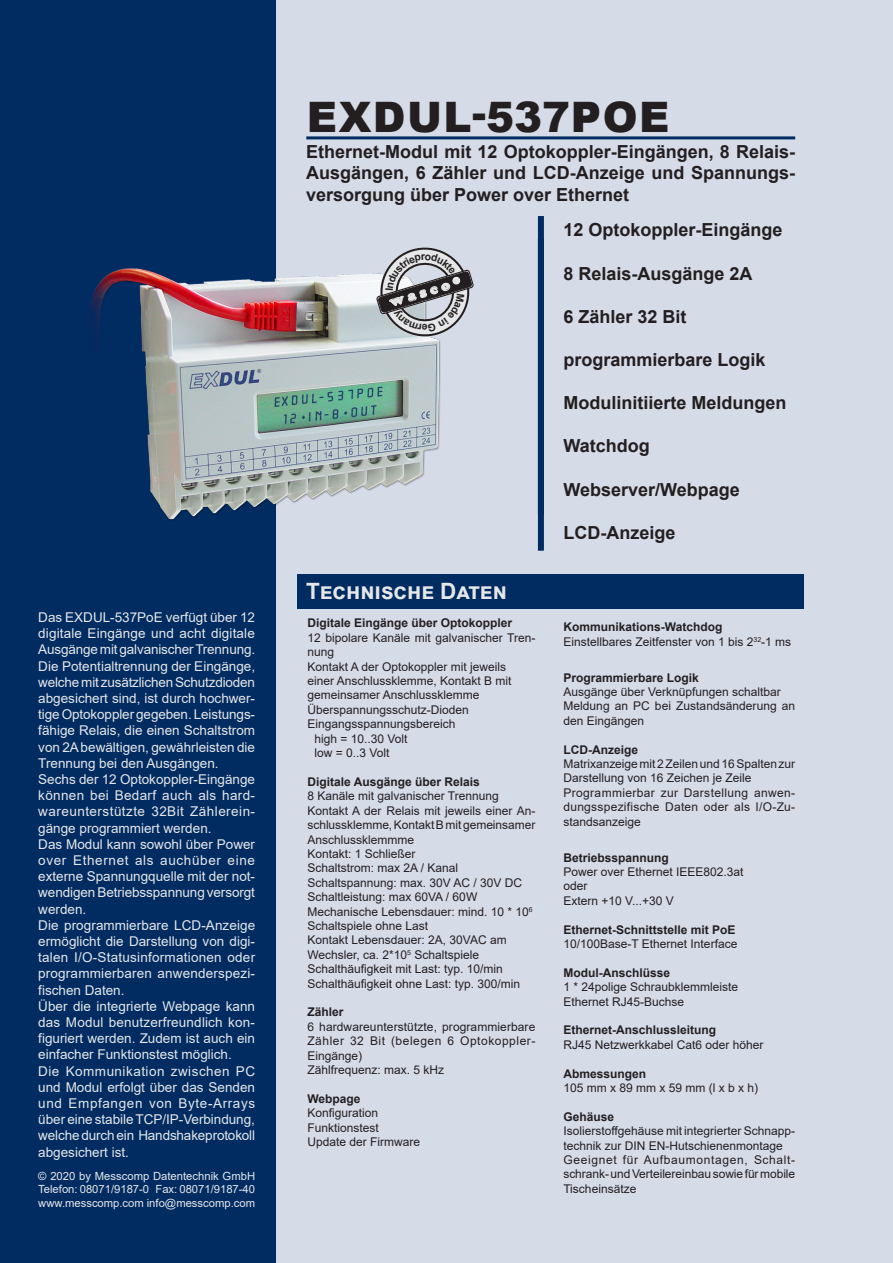
<style>
.page{position:relative;width:893px;height:1263px;background:#002c62}
.page>*{position:absolute;margin:0;border:0;box-sizing:border-box;transform-origin:0 0}
.arial_black_28_regul{font:900 42px "Arial";letter-spacing:.035em;color:#231f20}
.arial_15_bold_absatz{font:700 22.5px "Arial";color:#e6e7e9}
.arial_12_bold_kurzbe{font:700 18px/21.6px "Arial";color:#231f20;text-align:justify}
.arial_12_bold_auflis{font:700 18px "Arial";color:#231f20}
.t1{font:13.65px "Cupertino Plain";color:#e6e7e9}
.arial_09_regular_pro{font:13.5px/16.2px "Arial";color:#e6e7e9;text-align:justify}
.arial_08_regular_tec{font:12px/14.4px "Arial";color:#231f20}
.arial_08_regular_tec-2{font:700 12px "Arial";color:#231f20}
.arial_075_regular{font:11.25px/13.5px "Arial";color:#e6e7e9}
.t2{font:700 10.35px "Arial";color:#231f20}
</style>
<div class="page">
<div style="left:276px;top:0;width:617px;height:1263px;background:#d6dbe8"></div>
<hr style="left:306px;top:136px;width:489px;height:3px;background:#002c62">
<div style="left:298px;top:574px;width:506px;height:34px;background:#002c62"></div>
<img style="left:90px;top:268px;width:384px;height:253px">
<div style="left:538px;top:216px;width:6px;height:335px;background:#002c62"></div>
<svg style="left:375px;top:247px;width:98px;height:93px"></svg>
<p class="arial_09_regular_pro" style="left:38px;top:609px;width:218px">Das EXDUL-537PoE verfügt über 12 digitale Eingänge und acht digitale Ausgänge mit galvanischer Trennung.<br>Die Potentialtrennung der Eingänge, welche mit zusätzlichen Schutzdioden abgesichert sind, ist durch hochwer&shy;tige Optokoppler gegeben. Leistungs&shy;fähige Relais, die einen Schaltstrom von 2A bewältigen, gewährleisten die Trennung bei den Ausgängen.</p>
<p class="arial_09_regular_pro" style="left:38px;top:771px;width:218px">Sechs der 12 Optokoppler-Eingänge können bei Bedarf auch als hard&shy;wareunterstützte 32Bit Zählerein&shy;gänge programmiert werden.</p>
<p class="arial_09_regular_pro" style="left:38px;top:836px;width:218px">Das Modul kann sowohl über Power over Ethernet als auchüber eine externe Spannungquelle mit der not&shy;wendigen Betriebsspannung versorgt werden.</p>
<p class="arial_09_regular_pro" style="left:38px;top:917px;width:218px">Die programmierbare LCD-Anzeige ermöglicht die Darstellung von digi&shy;talen I/O-Statusinformationen oder programmierbaren anwenderspezi&shy;fischen Daten.</p>
<p class="arial_09_regular_pro" style="left:38px;top:998px;width:218px">Über die integrierte Webpage kann das Modul benutzerfreundlich kon&shy;figuriert werden. Zudem ist auch ein einfacher Funktionstest möglich.</p>
<p class="arial_09_regular_pro" style="left:38px;top:1063px;width:218px">Die Kommunikation zwischen PC und Modul erfolgt über das Senden und Empfangen von Byte-Arrays über eine stabile TCP/IP-Verbindung, welche durch ein Handshakeprotokoll abgesichert ist.</p>
<p class="arial_075_regular" style="left:38px;top:1169px;width:218px">© 2020 by Messcomp Datentechnik GmbH<br>Telefon: 08071/9187-0 Fax: 08071/9187-40</p>
<p class="arial_075_regular" style="left:38px;top:1196px;width:218px">www.messcomp.com info@messcomp.com</p>
<p class="arial_black_28_regul" style="left:307px;top:87px;width:364px">EXDUL-537PoE</p>
<p class="arial_12_bold_kurzbe" style="left:306px;top:141px;width:490px">Ethernet-Modul mit 12 Optokoppler-Eingängen, 8 Relais-Ausgängen, 6 Zähler und LCD-Anzeige und Spannungs&shy;versorgung über Power over Ethernet</p>
<p class="arial_12_bold_auflis" style="left:563px;top:217px;width:221px">12 Optokoppler-Eingänge</p>
<p class="arial_12_bold_kurzbe" style="left:563px;top:263px;width:191px">8 Relais-Ausgänge 2A</p>
<p class="arial_12_bold_kurzbe" style="left:563px;top:306px;width:125px">6 Zähler 32 Bit</p>
<p class="arial_12_bold_kurzbe" style="left:563px;top:349px;width:204px">programmierbare Logik</p>
<p class="arial_12_bold_kurzbe" style="left:563px;top:392px;width:225px">Modulinitiierte Meldungen</p>
<p class="arial_12_bold_kurzbe" style="left:563px;top:436px;width:88px">Watchdog</p>
<p class="arial_12_bold_kurzbe" style="left:563px;top:479px;width:178px">Webserver/Webpage</p>
<p class="arial_12_bold_kurzbe" style="left:563px;top:522px;width:113px">LCD-Anzeige</p>
<p class="t1" style="left:388px;top:294px;width:75px;rotate:-17deg">wasco <sup>®</sup></p>
<p class="t2" style="left:428px;top:335px;width:7px;rotate:-180deg">e</p>
<p class="arial_15_bold_absatz" style="left:306px;top:575px;width:202px">Technische Daten</p>
<p class="arial_08_regular_tec-2" style="left:307px;top:615px;width:206px">Digitale Eingänge über Optokoppler</p>
<p class="arial_08_regular_tec" style="left:307px;top:630px;width:229px">12 bipolare Kanäle mit galvanischer Tren&shy;nung</p>
<p class="arial_08_regular_tec" style="left:307px;top:659px;width:206px">Kontakt A der Optokoppler mit jeweils einer Anschlussklemme, Kontakt B mit gemeinsamer Anschlussklemme</p>
<p class="arial_08_regular_tec" style="left:307px;top:702px;width:163px">Überspannungsschutz-Dioden</p>
<p class="arial_08_regular_tec" style="left:307px;top:717px;width:150px">Eingangsspannungsbereich</p>
<p class="arial_08_regular_tec" style="left:314px;top:731px;width:95px">high = 10..30 Volt</p>
<p class="arial_08_regular_tec" style="left:314px;top:746px;width:77px">low = 0..3 Volt</p>
<p class="arial_08_regular_tec-2" style="left:307px;top:773px;width:174px">Digitale Ausgänge über Relais</p>
<p class="arial_08_regular_tec" style="left:307px;top:789px;width:193px">8 Kanäle mit galvanischer Trennung</p>
<p class="arial_08_regular_tec" style="left:307px;top:803px;width:229px;text-align:justify">Kontakt A der Relais mit jeweils einer An&shy;schlussklemme, Kontakt B mit gemeinsamer Anschlussklemmme</p>
<p class="arial_08_regular_tec" style="left:307px;top:846px;width:110px">Kontakt: 1 Schließer</p>
<p class="arial_08_regular_tec" style="left:307px;top:861px;width:152px">Schaltstrom: max 2A / Kanal</p>
<p class="arial_08_regular_tec" style="left:307px;top:875px;width:216px">Schaltspannung: max. 30V AC / 30V DC</p>
<p class="arial_08_regular_tec" style="left:307px;top:890px;width:227px">Schaltleistung: max 60VA / 60W<br>Mechanische Lebensdauer: mind. 10 * 10<sup>6<br></sup>Schaltspiele ohne Last</p>
<p class="arial_08_regular_tec" style="left:307px;top:933px;width:201px">Kontakt Lebensdauer: 2A, 30VAC am<br>Wechsler, ca. 2*10<sup>5</sup> Schaltspiele</p>
<p class="arial_08_regular_tec" style="left:307px;top:962px;width:197px">Schalthäufigkeit mit Last: typ. 10/min</p>
<p class="arial_08_regular_tec" style="left:307px;top:976px;width:214px">Schalthäufigkeit ohne Last: typ. 300/min</p>
<p class="arial_08_regular_tec-2" style="left:307px;top:1004px;width:38px">Zähler</p>
<p class="arial_08_regular_tec" style="left:307px;top:1019px;width:229px;text-align:justify">6 hardwareunterstützte, programmierbare Zähler 32 Bit (belegen 6 Optokoppler-Eingänge)</p>
<p class="arial_08_regular_tec" style="left:307px;top:1062px;width:138px">Zählfrequenz: max. 5 kHz</p>
<p class="arial_08_regular_tec-2" style="left:307px;top:1090px;width:55px">Webpage</p>
<p class="arial_08_regular_tec" style="left:307px;top:1106px;width:72px">Konfiguration</p>
<p class="arial_08_regular_tec" style="left:307px;top:1120px;width:73px">Funktionstest</p>
<p class="arial_08_regular_tec" style="left:307px;top:1134px;width:114px">Update der Firmware</p>
<p class="arial_08_regular_tec-2" style="left:563px;top:618px;width:160px">Kommunikations-Watchdog</p>
<p class="arial_08_regular_tec" style="left:563px;top:634px;width:229px">Einstellbares Zeitfenster von 1 bis 2<sup>32</sup>-1 ms</p>
<p class="arial_08_regular_tec-2" style="left:563px;top:669px;width:137px">Programmierbare Logik</p>
<p class="arial_08_regular_tec" style="left:563px;top:684px;width:219px">Ausgänge über Verknüpfungen schaltbar</p>
<p class="arial_08_regular_tec" style="left:563px;top:699px;width:233px">Meldung an PC bei Zustandsänderung an den Eingängen</p>
<p class="arial_08_regular_tec-2" style="left:563px;top:741px;width:76px">LCD-Anzeige</p>
<p class="arial_08_regular_tec" style="left:563px;top:756px;width:233px">Matrixanzeige mit 2 Zeilen und 16 Spalten zur<br>Darstellung von 16 Zeichen je Zeile</p>
<p class="arial_08_regular_tec" style="left:563px;top:785px;width:233px;text-align:justify">Programmierbar zur Darstellung anwen&shy;dungsspezifische Daten oder als I/O-Zu&shy;standsanzeige</p>
<p class="arial_08_regular_tec-2" style="left:563px;top:849px;width:107px">Betriebsspannung</p>
<p class="arial_08_regular_tec" style="left:563px;top:864px;width:182px">Power over Ethernet IEEE802.3at</p>
<p class="arial_08_regular_tec" style="left:563px;top:879px;width:26px">oder</p>
<p class="arial_08_regular_tec" style="left:563px;top:893px;width:112px">Extern +10 V...+30 V</p>
<p class="arial_08_regular_tec-2" style="left:563px;top:921px;width:174px">Ethernet-Schnittstelle mit PoE</p>
<p class="arial_08_regular_tec" style="left:563px;top:936px;width:175px">10/100Base-T Ethernet Interface</p>
<p class="arial_08_regular_tec-2" style="left:563px;top:964px;width:108px">Modul-Anschlüsse</p>
<p class="arial_08_regular_tec" style="left:563px;top:980px;width:176px">1 * 24polige Schraubklemmleiste</p>
<p class="arial_08_regular_tec" style="left:563px;top:994px;width:122px">Ethernet RJ45-Buchse</p>
<p class="arial_08_regular_tec-2" style="left:563px;top:1022px;width:154px">Ethernet-Anschlussleitung</p>
<p class="arial_08_regular_tec" style="left:563px;top:1037px;width:202px">RJ45 Netzwerkkabel Cat6 oder höher</p>
<p class="arial_08_regular_tec-2" style="left:563px;top:1065px;width:84px">Abmessungen</p>
<p class="arial_08_regular_tec" style="left:563px;top:1080px;width:196px">105 mm x 89 mm x 59 mm (l x b x h)</p>
<p class="arial_08_regular_tec-2" style="left:563px;top:1108px;width:52px">Gehäuse</p>
<p class="arial_08_regular_tec" style="left:563px;top:1124px;width:233px">Isolierstoffgehäuse mit integrierter Schnapp&shy;technik zur DIN EN-Hutschienenmontage</p>
<p class="arial_08_regular_tec" style="left:563px;top:1152px;width:233px;text-align:justify">Geeignet für Aufbaumontagen, Schalt&shy;schrank- und Verteilereinbau sowie für mobile Tischeinsätze</p>
</div>
